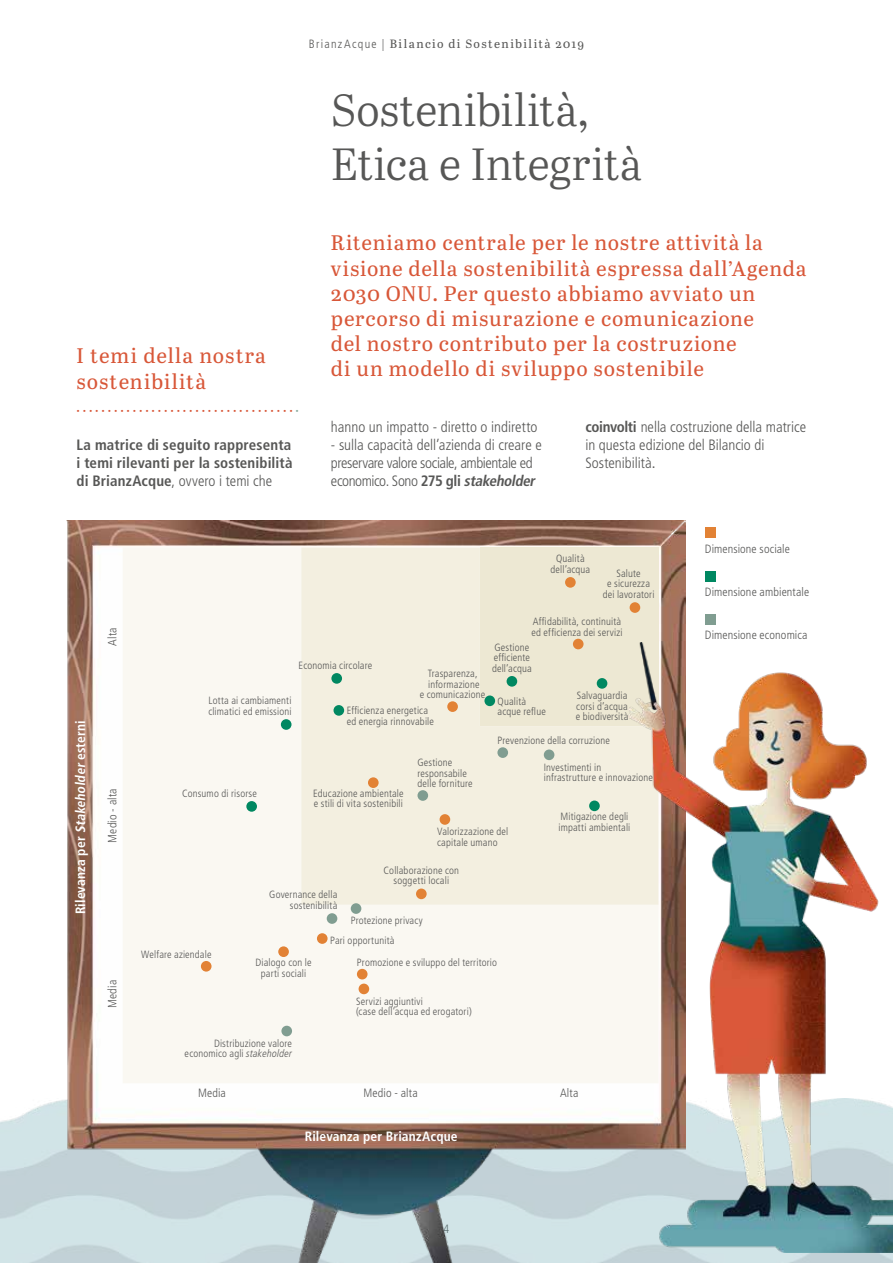
<style>
.page{position:relative;width:893px;height:1263px;background:#fff}
.page>*{position:absolute;margin:0;border:0;box-sizing:border-box;transform-origin:0 0}
.t1{font:45px/54px "Abril Text Lt";letter-spacing:-.005em;color:#575756}
.t2{font:21px/25.2px "Abril Text";letter-spacing:.04em;color:#d85738}
.t3{font:300 condensed 15px/18px "Frutiger LT Std";color:#575756}
.t4{font:300 condensed 15px/18px "Frutiger LT Std";letter-spacing:-.02em;color:#575756}
.t5{font:700 condensed 15px/18px "Frutiger LT Std";letter-spacing:.005em;color:#575756;text-align:justify}
.t6{font:700 condensed 13.5px "Frutiger LT Std";letter-spacing:.015em;color:#fff}
.t7{font:300 condensed 12px "Frutiger LT Std";letter-spacing:.01em;color:#575756}
.t8{font:12px "Abril Text";letter-spacing:.115em;color:#575756}
.t9{font:300 condensed 10.5px/10.5px "Frutiger LT Std";letter-spacing:.015em;color:#575756}
.t10{font:10.5px "Abril Text Lt";color:#d85738}
.s1{font-family:"Frutiger LT Std";font-weight:300;font-stretch:condensed}
.s2{color:#89aa9d}
.s3{font-weight:300}
.s4{font-weight:700}
.s5{font-weight:700;font-style:italic}
.s6{font-family:"Calibri";font-weight:400;font-stretch:normal}
.s7{font-family:"Frutiger LTW04 48 Light Cond It";font-weight:400;font-stretch:normal}
</style>
<div class="page">
<img style="left:0;top:1100px;width:893px;height:163px">
<img style="left:66px;top:521px;width:619px;height:742px">
<div style="left:705px;top:527px;width:10px;height:11px;background:#e28235"></div>
<div style="left:705px;top:571px;width:10px;height:10px;background:#008861"></div>
<div style="left:705px;top:614px;width:10px;height:10px;background:#809d91"></div>
<div style="left:123px;top:547px;width:505px;height:536px;background:#faf8f2"></div>
<div style="left:301px;top:547px;width:327px;height:358px;background:#f3efe0"></div>
<div style="left:480px;top:547px;width:178px;height:179px;background:#ede8d3"></div>
<div style="left:630px;top:602px;width:10px;height:11px;background:#e28235;border-radius:50%"></div>
<div style="left:565px;top:577px;width:11px;height:11px;background:#e28235;border-radius:50%"></div>
<div style="left:573px;top:639px;width:10px;height:10px;background:#e28235;border-radius:50%"></div>
<div style="left:440px;top:814px;width:10px;height:11px;background:#e28235;border-radius:50%"></div>
<div style="left:447px;top:701px;width:11px;height:11px;background:#e28235;border-radius:50%"></div>
<div style="left:597px;top:678px;width:10px;height:11px;background:#008861;border-radius:50%"></div>
<div style="left:507px;top:676px;width:10px;height:11px;background:#008861;border-radius:50%"></div>
<div style="left:484px;top:695px;width:11px;height:11px;background:#008861;border-radius:50%"></div>
<div style="left:331px;top:673px;width:11px;height:11px;background:#008861;border-radius:50%"></div>
<div style="left:246px;top:801px;width:11px;height:11px;background:#008861;border-radius:50%"></div>
<div style="left:589px;top:800px;width:11px;height:11px;background:#008861;border-radius:50%"></div>
<div style="left:281px;top:719px;width:10px;height:11px;background:#008861;border-radius:50%"></div>
<div style="left:333px;top:705px;width:11px;height:11px;background:#008861;border-radius:50%"></div>
<div style="left:416px;top:888px;width:11px;height:11px;background:#e28235;border-radius:50%"></div>
<div style="left:327px;top:913px;width:10px;height:11px;background:#809d91;border-radius:50%"></div>
<div style="left:368px;top:777px;width:11px;height:11px;background:#e28235;border-radius:50%"></div>
<div style="left:359px;top:983px;width:10px;height:11px;background:#e28235;border-radius:50%"></div>
<div style="left:357px;top:969px;width:11px;height:10px;background:#e28235;border-radius:50%"></div>
<div style="left:317px;top:933px;width:11px;height:11px;background:#e28235;border-radius:50%"></div>
<div style="left:351px;top:903px;width:10px;height:11px;background:#809d91;border-radius:50%"></div>
<div style="left:544px;top:749px;width:10px;height:11px;background:#809d91;border-radius:50%"></div>
<div style="left:281px;top:1026px;width:11px;height:10px;background:#809d91;border-radius:50%"></div>
<div style="left:417px;top:790px;width:11px;height:11px;background:#809d91;border-radius:50%"></div>
<div style="left:497px;top:747px;width:11px;height:11px;background:#809d91;border-radius:50%"></div>
<div style="left:201px;top:961px;width:11px;height:10px;background:#e28235;border-radius:50%"></div>
<div style="left:278px;top:946px;width:11px;height:11px;background:#e28235;border-radius:50%"></div>
<img style="left:628px;top:642px;width:265px;height:610px">
<p class="t8" style="left:309px;top:35px;width:277px"><span class="s1">BrianzAcque |</span> Bilancio di Sostenibilità 2019</p>
<h2 class="t2" style="left:77px;top:342px;width:191px">I temi della nostra sostenibilità</h2>
<p class="t10" style="left:77px;top:403px;width:224px">•••••••••••••••••••••••••••••••••••<span class="s2">•</span></p>
<h3 class="t5" style="left:77px;top:436px;width:218px">La matrice di seguito rappresenta i temi rilevanti per la sostenibilità di BrianzAcque<span class="s3">, ovvero i temi che</span></h3>
<h1 class="t1" style="left:331px;top:81px;width:313px">Sostenibilità,<br>Etica e Integrità</h1>
<p class="t2" style="left:331px;top:229px;width:477px">Riteniamo centrale per le nostre attività la visione della sostenibilità espressa dall’Agenda 2030 ONU. Per questo abbiamo avviato un percorso di misurazione e comunicazione<br>del nostro contributo per la costruzione<br>di un modello di sviluppo sostenibile</p>
<h3 class="t3" style="left:331px;top:418px;width:208px">hanno un impatto - diretto o indiretto</h3>
<h3 class="t4" style="left:331px;top:436px;width:212px">- sulla capacità dell’azienda di creare e preservare valore sociale, ambientale ed economico. Sono <span class="s4">275 gli</span> <span class="s5">stakeholder</span></h3>
<h3 class="t3" style="left:585px;top:418px;width:222px"><span class="s4">coinvolti</span> nella costruzione della matrice in questa edizione del Bilancio di<br>Sostenibilità<span class="s6">.</span></h3>
<p class="t7" style="left:105px;top:646px;width:20px;rotate:-90deg">Alta</p>
<p class="t6" style="left:73px;top:914px;width:196px;rotate:-90deg">Rilevanza per Stakeholder esterni</p>
<p class="t7" style="left:105px;top:842px;width:56px;rotate:-90deg">Medio - alta</p>
<p class="t7" style="left:105px;top:1008px;width:29px;rotate:-90deg">Media</p>
<p class="t9" style="left:550px;top:553px;width:41px;text-align:center">Qualità dell’acqua</p>
<p class="t9" style="left:603px;top:568px;width:53px;text-align:center">Salute<br>e sicurezza dei lavoratori</p>
<p class="t9" style="left:208px;top:695px;width:85px">Lotta ai cambiamenti climatici ed emissioni</p>
<p class="t9" style="left:182px;top:788px;width:76px">Consumo di risorse</p>
<p class="t9" style="left:531px;top:617px;width:93px">Affidabilità, continuità ed efficienza dei servizi</p>
<p class="t9" style="left:492px;top:642px;width:41px">Gestione efficiente dell’acqua</p>
<p class="t9" style="left:498px;top:696px;width:50px">Qualità acque reflue</p>
<p class="t9" style="left:299px;top:660px;width:75px">Economia circolare</p>
<p class="t9" style="left:420px;top:669px;width:67px;text-align:center">Trasparenza, informazione<br>e comunicazione</p>
<p class="t9" style="left:347px;top:705px;width:89px">Efficienza energetica ed energia rinnovabile</p>
<p class="t9" style="left:576px;top:690px;width:54px;text-align:justify">Salvaguardia corsi d’acqua e biodiversità</p>
<p class="t9" style="left:313px;top:788px;width:92px">Educazione ambientale e stili di vita sostenibili</p>
<p class="t9" style="left:417px;top:757px;width:57px">Gestione responsabile delle forniture</p>
<p class="t9" style="left:497px;top:736px;width:114px">Prevenzione della corruzione</p>
<p class="t9" style="left:544px;top:762px;width:111px">Investimenti in infrastrutture e innovazione</p>
<p class="t9" style="left:437px;top:826px;width:73px">Valorizzazione del capitale umano</p>
<p class="t9" style="left:558px;top:811px;width:73px">Mitigazione degli impatti ambientali</p>
<p class="t9" style="left:384px;top:865px;width:77px;text-align:center">Collaborazione con soggetti locali</p>
<p class="t9" style="left:269px;top:890px;width:70px;text-align:right">Governance della sostenibilità</p>
<p class="t9" style="left:351px;top:916px;width:73px">Protezione privacy</p>
<p class="t9" style="left:141px;top:949px;width:72px">Welfare aziendale</p>
<p class="t9" style="left:255px;top:957px;width:58px;text-align:center">Dialogo con le parti sociali</p>
<p class="t9" style="left:185px;top:1038px;width:109px;text-align:right">Distribuzione valore economico agli <span class="s7">stakeholder</span></p>
<p class="t9" style="left:330px;top:935px;width:66px">Pari opportunità</p>
<p class="t9" style="left:357px;top:957px;width:142px">Promozione e sviluppo del territorio</p>
<p class="t9" style="left:356px;top:996px;width:117px">Servizi aggiuntivi<br>(case dell’acqua ed erogatori)</p>
<p class="t7" style="left:198px;top:1085px;width:29px">Media</p>
<p class="t7" style="left:363px;top:1085px;width:56px">Medio - alta</p>
<p class="t7" style="left:560px;top:1085px;width:20px">Alta</p>
<p class="t6" style="left:305px;top:1128px;width:154px">Rilevanza per BrianzAcque</p>
<p class="t7" style="left:444px;top:1221px;width:7px">4</p>
<p class="t7" style="left:705px;top:542px;width:87px">Dimensione sociale</p>
<p class="t7" style="left:705px;top:585px;width:106px">Dimensione ambientale</p>
<p class="t7" style="left:705px;top:628px;width:104px">Dimensione economica</p>
</div>
